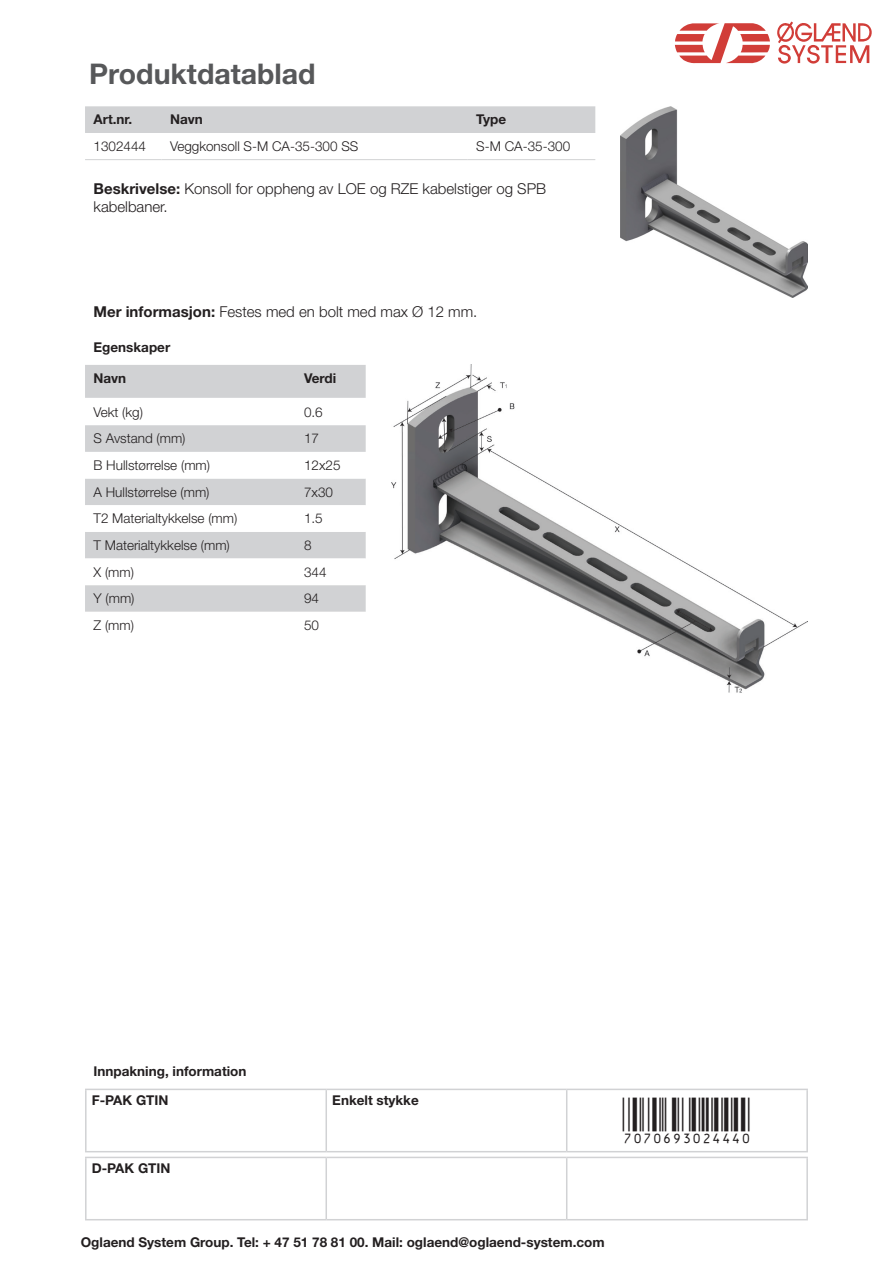
<style>
.page{position:relative;width:893px;height:1263px;background:#fff}
.page>*{position:absolute;margin:0;border:0;box-sizing:border-box;transform-origin:0 0}
.Artikel{font:45px "Viisas EAN Matala";color:#231f20}
.Artikel-2{font:700 28.5px "Helvetica Neue LT Std";color:#57585a}
.Artikel-3{font:300 15px/18px "Helvetica Neue LT Std";color:#231f20}
.Artikel-4{font:300 13.5px "Helvetica Neue LT Std";color:#231f20}
.Artikel-5{font:700 13.5px/29.1px "Helvetica Neue LT Std";color:#231f20}
.s1{font-weight:700}
</style>
<div class="page">
<svg style="left:675px;top:23px;width:95px;height:40px"></svg>
<svg style="left:777px;top:21px;width:95px;height:43px"></svg>
<div style="left:85px;top:106px;width:510px;height:27px;background:#d1d2d4"></div>
<hr style="left:85px;top:159px;width:77px;height:1px;background:#d1d2d4">
<hr style="left:162px;top:159px;width:306px;height:1px;background:#d1d2d4">
<hr style="left:468px;top:159px;width:127px;height:1px;background:#d1d2d4">
<img style="left:621px;top:107px;width:187px;height:190px">
<img style="left:391px;top:365px;width:416px;height:328px">
<div style="left:85px;top:365px;width:281px;height:33px;background:#d1d2d4"></div>
<div style="left:85px;top:425px;width:281px;height:27px;background:#d1d2d4"></div>
<svg style="left:85px;top:479px;width:281px;height:133px;fill:#d1d2d4"></svg>
<hr style="left:85px;top:1089px;width:241px;height:1px;background:#d1d2d4">
<hr style="left:85px;top:1090px;width:2px;height:61px;background:#d1d2d4">
<hr style="left:326px;top:1089px;width:241px;height:1px;background:#d1d2d4">
<hr style="left:325px;top:1090px;width:2px;height:61px;background:#d1d2d4">
<hr style="left:567px;top:1089px;width:241px;height:1px;background:#d1d2d4">
<hr style="left:566px;top:1090px;width:1px;height:61px;background:#d1d2d4">
<hr style="left:806px;top:1090px;width:2px;height:61px;background:#d1d2d4">
<hr style="left:85px;top:1151px;width:241px;height:1px;background:#d1d2d4">
<hr style="left:326px;top:1151px;width:241px;height:1px;background:#d1d2d4">
<hr style="left:567px;top:1151px;width:241px;height:1px;background:#d1d2d4">
<hr style="left:85px;top:1157px;width:241px;height:1px;background:#d1d2d4">
<hr style="left:85px;top:1158px;width:2px;height:61px;background:#d1d2d4">
<hr style="left:326px;top:1157px;width:241px;height:1px;background:#d1d2d4">
<hr style="left:325px;top:1158px;width:2px;height:61px;background:#d1d2d4">
<hr style="left:567px;top:1157px;width:241px;height:1px;background:#d1d2d4">
<hr style="left:566px;top:1158px;width:1px;height:61px;background:#d1d2d4">
<hr style="left:806px;top:1158px;width:2px;height:61px;background:#d1d2d4">
<hr style="left:85px;top:1219px;width:241px;height:1px;background:#d1d2d4">
<hr style="left:326px;top:1219px;width:241px;height:1px;background:#d1d2d4">
<hr style="left:567px;top:1219px;width:241px;height:1px;background:#d1d2d4">
<p class="Artikel-2" style="left:89px;top:56px;width:228px">Produktdatablad</p>
<p class="Artikel-5" style="left:94px;top:105px;width:40px">Art.nr.</p>
<p class="Artikel-5" style="left:170px;top:105px;width:34px">Navn</p>
<p class="Artikel-5" style="left:476px;top:105px;width:32px">Type</p>
<p class="Artikel-4" style="left:94px;top:138px;width:54px">1302444</p>
<p class="Artikel-4" style="left:170px;top:138px;width:190px">Veggkonsoll S-M CA-35-300 SS</p>
<p class="Artikel-4" style="left:476px;top:138px;width:96px">S-M CA-35-300</p>
<p class="Artikel-3" style="left:94px;top:179px;width:454px"><span class="s1">Beskrivelse:</span> Konsoll for oppheng av LOE og RZE kabelstiger og SPB kabelbaner.</p>
<p class="Artikel-3" style="left:94px;top:302px;width:385px"><span class="s1">Mer informasjon:</span> Festes med en bolt med max Ø 12 mm.</p>
<p class="Artikel-5" style="left:94px;top:332px;width:78px">Egenskaper</p>
<p class="Artikel-5" style="left:94px;top:363px;width:34px">Navn</p>
<p class="Artikel-5" style="left:304px;top:363px;width:34px">Verdi</p>
<p class="Artikel-4" style="left:94px;top:404px;width:51px">Vekt (kg)</p>
<p class="Artikel-4" style="left:304px;top:404px;width:20px">0.6</p>
<p class="Artikel-4" style="left:94px;top:430px;width:94px">S Avstand (mm)</p>
<p class="Artikel-4" style="left:304px;top:430px;width:17px">17</p>
<p class="Artikel-4" style="left:94px;top:457px;width:118px">B Hullstørrelse (mm)</p>
<p class="Artikel-4" style="left:304px;top:457px;width:38px">12x25</p>
<p class="Artikel-4" style="left:94px;top:484px;width:118px">A Hullstørrelse (mm)</p>
<p class="Artikel-4" style="left:304px;top:484px;width:31px">7x30</p>
<p class="Artikel-4" style="left:94px;top:510px;width:145px">T2 Materialtykkelse (mm)</p>
<p class="Artikel-4" style="left:304px;top:510px;width:20px">1.5</p>
<p class="Artikel-4" style="left:94px;top:537px;width:138px">T Materialtykkelse (mm)</p>
<p class="Artikel-4" style="left:304px;top:537px;width:9px">8</p>
<p class="Artikel-4" style="left:94px;top:564px;width:42px">X (mm)</p>
<p class="Artikel-4" style="left:304px;top:564px;width:24px">344</p>
<p class="Artikel-4" style="left:94px;top:590px;width:42px">Y (mm)</p>
<p class="Artikel-4" style="left:304px;top:590px;width:17px">94</p>
<p class="Artikel-4" style="left:94px;top:617px;width:42px">Z (mm)</p>
<p class="Artikel-4" style="left:304px;top:617px;width:17px">50</p>
<p class="Artikel-5" style="left:92px;top:1056px;width:156px">Innpakning, information<br>F-PAK GTIN</p>
<p class="Artikel-5" style="left:92px;top:1153px;width:80px">D-PAK GTIN</p>
<p class="Artikel-5" style="left:332px;top:1085px;width:88px">Enkelt stykke</p>
<p class="Artikel" style="left:623px;top:1097px;width:130px">7070693024440</p>
<p class="Artikel-5" style="left:81px;top:1227px;width:525px">Oglaend System Group. Tel: + 47 51 78 81 00. Mail: oglaend@oglaend-system.com</p>
</div>
